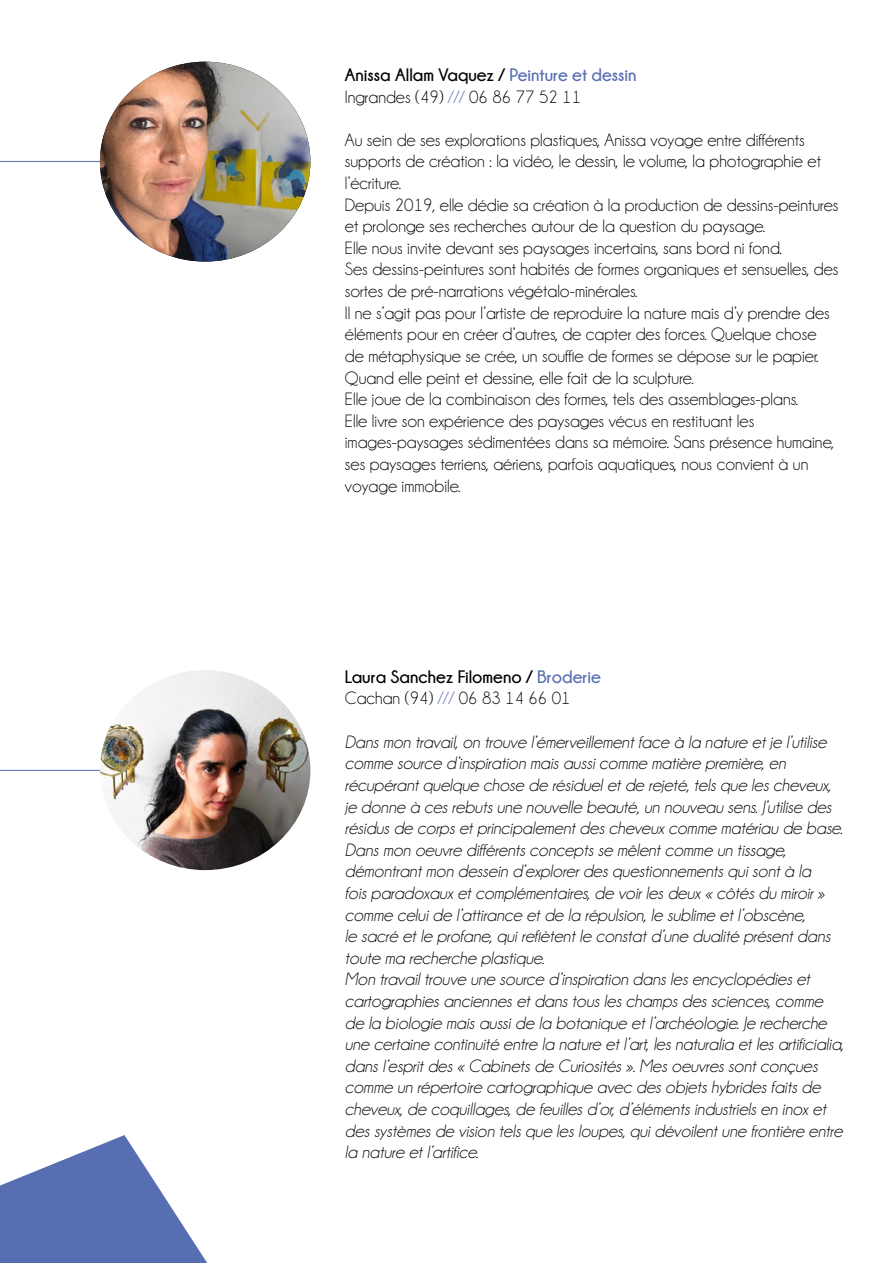
<style>
.page{position:relative;width:893px;height:1263px;background:#fff}
.page>*{position:absolute;margin:0;border:0;box-sizing:border-box;transform-origin:0 0}
.t1{font:italic 18px/21.6px "Champagne&Limousines";color:#000}
.t2{font:18px/21.6px "Champagne&Limousines";color:#000}
.t3{font:700 18px/21.6px "Champagne&Limousines";color:#000}
.s1{font-weight:700}
.s2{font-weight:700;color:#586eb2}
.s3{color:#586eb2}
.s4{font-weight:400}
.s5{font-weight:400;color:#586eb2}
</style>
<div class="page">
<hr style="left:0;top:161px;width:211px;height:1px;background:#586eb2">
<img style="left:100px;top:62px;width:210px;height:200px">
<svg style="left:0;top:770px;width:207px;height:493px"></svg>
<img style="left:100px;top:670px;width:210px;height:200px">
<p class="t2" style="left:345px;top:64px;width:293px"><span class="s1">Anissa Allam Vaquez /</span> <span class="s2">Peinture et dessin<br></span>Ingrandes (49) <span class="s3">///</span> 06 86 77 52 11</p>
<p class="t2" style="left:345px;top:129px;width:495px">Au sein de ses explorations plastiques, Anissa voyage entre différents supports de création : la vidéo, le dessin, le volume, la photographie et l’écriture.<br>Depuis 2019, elle dédie sa création à la production de dessins-peintures et prolonge ses recherches autour de la question du paysage.<br>Elle nous invite devant ses paysages incertains, sans bord ni fond.<br>Ses dessins-peintures sont habités de formes organiques et sensuelles, des sortes de pré-narrations végétalo-minérales.<br>Il ne s’agit pas pour l’artiste de reproduire la nature mais d’y prendre des éléments pour en créer d’autres, de capter des forces. Quelque chose de métaphysique se crée, un souffle de formes se dépose sur le papier.<br>Quand elle peint et dessine, elle fait de la sculpture.<br>Elle joue de la combinaison des formes, tels des assemblages-plans.<br>Elle livre son expérience des paysages vécus en restituant les images-paysages sédimentées dans sa mémoire. Sans présence humaine, ses paysages terriens, aériens, parfois aquatiques, nous convient à un voyage immobile.</p>
<p class="t3" style="left:345px;top:666px;width:257px">Laura Sanchez Filomeno / <span class="s3">Broderie<br></span><span class="s4">Cachan (94)</span> <span class="s5">///</span> <span class="s4">06 83 14 66 01</span></p>
<p class="t1" style="left:345px;top:731px;width:500px">Dans mon travail, on trouve l’émerveillement face à la nature et je l’utilise comme source d’inspiration mais aussi comme matière première, en récupérant quelque chose de résiduel et de rejeté, tels que les cheveux, je donne à ces rebuts une nouvelle beauté, un nouveau sens. J’utilise des résidus de corps et principalement des cheveux comme matériau de base.<br>Dans mon oeuvre différents concepts se mêlent comme un tissage, démontrant mon dessein d’explorer des questionnements qui sont à la<br>fois paradoxaux et complémentaires, de voir les deux « côtés du miroir » comme celui de l’attirance et de la répulsion, le sublime et l’obscène,<br>le sacré et le profane, qui reflètent le constat d’une dualité présent dans toute ma recherche plastique.<br>Mon travail trouve une source d’inspiration dans les encyclopédies et cartographies anciennes et dans tous les champs des sciences, comme de la biologie mais aussi de la botanique et l’archéologie. Je recherche une certaine continuité entre la nature et l’art, les naturalia et les artificialia, dans l’esprit des « Cabinets de Curiosités ». Mes oeuvres sont conçues comme un répertoire cartographique avec des objets hybrides faits de cheveux, de coquillages, de feuilles d’or, d’éléments industriels en inox et des systèmes de vision tels que les loupes, qui dévoilent une frontière entre la nature et l’artifice.</p>
</div>
